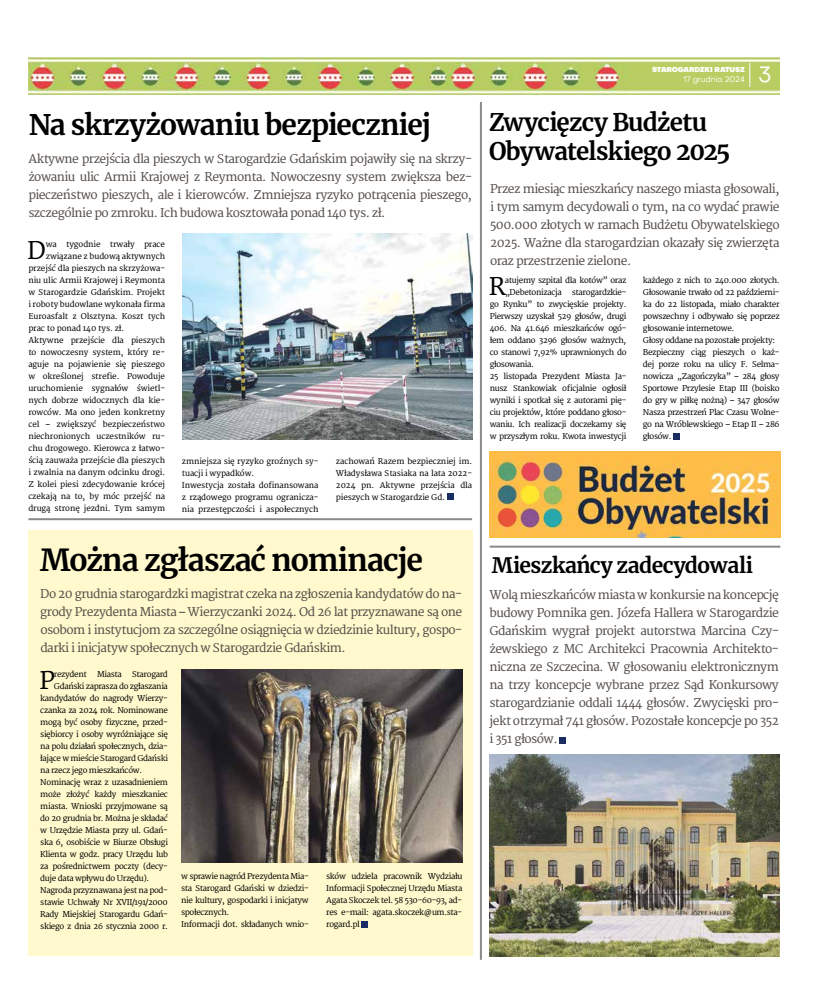
<style>
.page{position:relative;width:820px;height:993px;background:#fff}
.page>*{position:absolute;margin:0;border:0;box-sizing:border-box;transform-origin:0 0}
.t1{font:700 30px "Merriweather";letter-spacing:-.035em;color:#000}
.t2{font:700 28px "Merriweather";letter-spacing:-.025em;color:#000}
.t3{font:24.3px "Merriweather";color:#000}
.t4{font:700 24px/29px "Merriweather";letter-spacing:-.03em;color:#000}
.t5{font:22px "Objectivity";color:#fff}
.t6{font:700 21px "Merriweather";letter-spacing:-.025em;color:#000}
.t7{font:12px/18px "Merriweather";letter-spacing:-.04em;color:#544d48;text-align:justify}
.t8{font:8px/12px "Merriweather";letter-spacing:-.04em;color:#000}
.t9{font:8px/12px "Merriweather";letter-spacing:-.01em;color:#000}
.t10{font:8px "Objectivity";letter-spacing:-.02em;color:#fff}
.t11{font:900 7px "Objectivity";letter-spacing:-.02em;color:#fff}
</style>
<div class="page">
<img style="left:29px;top:57px;width:750px;height:37px">
<svg style="left:749px;top:63px;width:1px;height:24px"></svg>
<div style="left:28px;top:530px;width:444px;height:425px;background:#fff9cd"></div>
<hr style="left:28px;top:518px;width:444px;height:2px;background:#8c8986">
<hr style="left:479px;top:102px;width:2px;height:857px;background:#8c8986">
<hr style="left:489px;top:545px;width:291px;height:2px;background:#8c8986">
<div style="left:672px;top:433px;width:7px;height:6px;background:#1a2d62"></div>
<div style="left:559px;top:736px;width:6px;height:7px;background:#1a2d62"></div>
<img style="left:182px;top:234px;width:290px;height:205px">
<div style="left:446px;top:493px;width:7px;height:6px;background:#1a2d62"></div>
<img style="left:489px;top:754px;width:290px;height:202px">
<img style="left:489px;top:451px;width:291px;height:86px">
<div style="left:361px;top:920px;width:6px;height:7px;background:#1a2d62"></div>
<img style="left:181px;top:669px;width:281px;height:193px">
<h2 class="t2" style="left:29px;top:105px;width:403px">Na skrzyżowaniu bezpieczniej</h2>
<p class="t7" style="left:28px;top:149px;width:445px">Aktywne przejścia dla pieszych w Starogardzie Gdańskim pojawiły się na skrzy&shy;żowaniu ulic Armii Krajowej z Reymonta. Nowoczesny system zwiększa bez&shy;pieczeństwo pieszych, ale i kierowców. Zmniejsza ryzyko potrącenia pieszego, szczególnie po zmroku. Ich budowa kosztowała ponad 140 tys. zł.</p>
<h3 class="t3" style="left:27px;top:235px;width:20px">D</h3>
<p class="t9" style="left:46px;top:238px;width:121px">wa tygodnie trwały prace</p>
<p class="t9" style="left:46px;top:250px;width:121px">związane z budową aktywnych</p>
<p class="t9" style="left:28px;top:262px;width:138px">przejść dla pieszych na skrzyżowa-</p>
<p class="t9" style="left:28px;top:274px;width:138px">niu ulic Armii Krajowej i Reymonta</p>
<p class="t9" style="left:28px;top:286px;width:138px">w Starogardzie Gdańskim. Projekt</p>
<p class="t9" style="left:28px;top:298px;width:138px">i roboty budowlane wykonała firma</p>
<p class="t9" style="left:28px;top:310px;width:138px">Euroasfalt z Olsztyna. Koszt tych</p>
<p class="t9" style="left:28px;top:322px;width:97px">prac to ponad 140 tys. zł.</p>
<p class="t9" style="left:28px;top:334px;width:138px">Aktywne przejście dla pieszych</p>
<p class="t9" style="left:28px;top:346px;width:138px">to nowoczesny system, który re-</p>
<p class="t9" style="left:28px;top:358px;width:138px">aguje na pojawienie się pieszego</p>
<p class="t9" style="left:28px;top:370px;width:138px">w określonej strefie. Powoduje</p>
<p class="t9" style="left:28px;top:382px;width:138px">uruchomienie sygnałów świetl-</p>
<p class="t9" style="left:28px;top:394px;width:138px">nych dobrze widocznych dla kie-</p>
<p class="t9" style="left:28px;top:406px;width:138px">rowców. Ma ono jeden konkretny</p>
<p class="t9" style="left:28px;top:418px;width:138px">cel – zwiększyć bezpieczeństwo</p>
<p class="t9" style="left:28px;top:430px;width:138px">niechronionych uczestników ru-</p>
<p class="t9" style="left:28px;top:442px;width:138px">chu drogowego. Kierowca z łatwo-</p>
<p class="t9" style="left:28px;top:454px;width:138px">ścią zauważa przejście dla pieszych</p>
<p class="t9" style="left:28px;top:466px;width:138px">i zwalnia na danym odcinku drogi.</p>
<p class="t9" style="left:28px;top:478px;width:138px">Z kolei piesi zdecydowanie krócej</p>
<p class="t9" style="left:28px;top:490px;width:138px">czekają na to, by móc przejść na</p>
<p class="t9" style="left:28px;top:502px;width:138px">drugą stronę jezdni. Tym samym</p>
<p class="t9" style="left:182px;top:455px;width:138px">zmniejsza się ryzyko groźnych sy&shy;tuacji i wypadków.<br>Inwestycja została dofinansowana z rządowego programu ogranicza&shy;nia przestępczości i aspołecznych</p>
<p class="t8" style="left:336px;top:455px;width:138px;text-align:justify">zachowań Razem bezpieczniej im.<br>Władysława Stasiaka na lata 2022- 2024 pn. Aktywne przejścia dla pieszych w Starogardzie Gd.</p>
<h1 class="t1" style="left:40px;top:538px;width:384px">Można zgłaszać nominacje</h1>
<p class="t7" style="left:40px;top:584px;width:423px">Do 20 grudnia starogardzki magistrat czeka na zgłoszenia kandydatów do na&shy;grody Prezydenta Miasta – Wierzyczanki 2024. Od 26 lat przyznawane są one osobom i instytucjom za szczególne osiągnięcia w dziedzinie kultury, gospo&shy;darki i inicjatyw społecznych w Starogardzie Gdańskim.</p>
<h3 class="t3" style="left:39px;top:665px;width:17px">P</h3>
<p class="t8" style="left:54px;top:668px;width:35px">rezydent</p>
<p class="t8" style="left:97px;top:668px;width:26px">Miasta</p>
<p class="t8" style="left:132px;top:668px;width:37px">Starogard</p>
<p class="t8" style="left:54px;top:680px;width:116px">Gdański zaprasza do zgłaszania</p>
<p class="t8" style="left:40px;top:692px;width:129px">kandydatów do nagrody Wierzy-</p>
<p class="t8" style="left:40px;top:704px;width:129px">czanka za 2024 rok. Nominowane</p>
<p class="t8" style="left:40px;top:716px;width:129px">mogą być osoby fizyczne, przed-</p>
<p class="t8" style="left:40px;top:728px;width:129px">siębiorcy i osoby wyróżniające się</p>
<p class="t8" style="left:40px;top:740px;width:129px">na polu działań społecznych, dzia-</p>
<p class="t8" style="left:40px;top:752px;width:129px">łające w mieście Starogard Gdański</p>
<p class="t8" style="left:40px;top:764px;width:103px">na rzecz jego mieszkańców.</p>
<p class="t8" style="left:40px;top:776px;width:129px">Nominację wraz z uzasadnieniem</p>
<p class="t8" style="left:40px;top:788px;width:129px">może złożyć każdy mieszkaniec</p>
<p class="t8" style="left:40px;top:800px;width:129px">miasta. Wnioski przyjmowane są</p>
<p class="t8" style="left:40px;top:812px;width:129px">do 20 grudnia br. Można je składać</p>
<p class="t8" style="left:40px;top:824px;width:129px">w Urzędzie Miasta przy ul. Gdań-</p>
<p class="t8" style="left:40px;top:836px;width:129px">ska 6, osobiście w Biurze Obsługi</p>
<p class="t8" style="left:40px;top:848px;width:129px">Klienta w godz. pracy Urzędu lub</p>
<p class="t8" style="left:40px;top:860px;width:129px">za pośrednictwem poczty (decy-</p>
<p class="t8" style="left:40px;top:872px;width:110px">duje data wpływu do Urzędu).</p>
<p class="t8" style="left:40px;top:884px;width:129px">Nagroda przyznawana jest na pod-</p>
<p class="t8" style="left:40px;top:896px;width:129px">stawie Uchwały Nr XVII/191/2000</p>
<p class="t8" style="left:40px;top:908px;width:129px">Rady Miejskiej Starogardu Gdań-</p>
<p class="t8" style="left:40px;top:920px;width:129px">skiego z dnia 26 stycznia 2000 r.</p>
<p class="t8" style="left:181px;top:870px;width:129px">w sprawie nagród Prezydenta Mia&shy;sta Starogard Gdański w dziedzi&shy;nie kultury, gospodarki i inicjatyw społecznych.<br>Informacji dot. składanych wnio-</p>
<p class="t8" style="left:326px;top:870px;width:138px;text-align:justify">sków udziela pracownik Wydziału Informacji Społecznej Urzędu Miasta Agata Skoczek tel. 58 530-60-93, ad&shy;res e-mail: agata.skoczek@um.sta&shy;rogard.pl</p>
<p class="t10" style="left:683px;top:73px;width:63px">17 grudnia 2024</p>
<h3 class="t5" style="left:757px;top:60px;width:15px">3</h3>
<p class="t11" style="left:651px;top:64px;width:94px">STAROGARDZKI RATUSZ</p>
<h3 class="t4" style="left:489px;top:107px;width:243px">Zwycięzcy Budżetu<br>Obywatelskiego 2025</h3>
<h3 class="t7" style="left:490px;top:179px;width:291px">Przez miesiąc mieszkańcy naszego miasta głosowali, i tym samym decydowali o tym, na co wydać prawie 500.000 złotych w ramach Budżetu Obywatelskiego 2025. Ważne dla starogardzian okazały się zwierzęta oraz przestrzenie zielone.</h3>
<p class="t8" style="left:642px;top:274px;width:138px">każdego z nich to 240.000 złotych.<br>Głosowanie trwało od 22 październi&shy;ka do 22 listopada, miało charakter powszechny i odbywało się poprzez głosowanie internetowe.<br>Głosy oddane na pozostałe projekty:<br>Bezpieczny ciąg pieszych o każ&shy;dej porze roku na ulicy F. Selma&shy;nowicza „Zagończyka” – 284 głosy<br>Sportowe Przylesie Etap III (boisko do gry w piłkę nożną) – 347 głosów<br>Nasza przestrzeń Plac Czasu Wolne&shy;go na Wróblewskiego – Etap II – 286 głosów.</p>
<h3 class="t3" style="left:488px;top:272px;width:19px">R</h3>
<p class="t8" style="left:504px;top:274px;width:123px">atujemy szpital dla kotów” oraz „Debetonizacja</p>
<p class="t8" style="left:489px;top:286px;width:138px;text-indent:82px">starogardzkie&shy;go Rynku” to zwycięskie projekty.<br>Pierwszy uzyskał 529 głosów, drugi<br>406. Na 41.646 mieszkańców ogó&shy;łem oddano 3296 głosów ważnych, co stanowi 7,92% uprawnionych do głosowania.<br>25 listopada Prezydent Miasta Ja&shy;nusz Stankowiak oficjalnie ogłosił wyniki i spotkał się z autorami pię&shy;ciu projektów, które poddano głoso&shy;waniu. Ich realizacji doczekamy się w przyszłym roku. Kwota inwestycji</p>
<h3 class="t6" style="left:492px;top:550px;width:262px">Mieszkańcy zadecydowali</h3>
<p class="t7" style="left:489px;top:585px;width:291px">Wolą mieszkańców miasta w konkursie na koncepcję budowy Pomnika gen. Józefa Hallera w Starogardzie Gdańskim wygrał projekt autorstwa Marcina Czy&shy;żewskiego z MC Architekci Pracownia Architekto&shy;niczna ze Szczecina. W głosowaniu elektronicznym na trzy koncepcje wybrane przez Sąd Konkursowy starogardzianie oddali 1444 głosów. Zwycięski pro&shy;jekt otrzymał 741 głosów. Pozostałe koncepcje po 352 i 351 głosów.</p>
</div>
